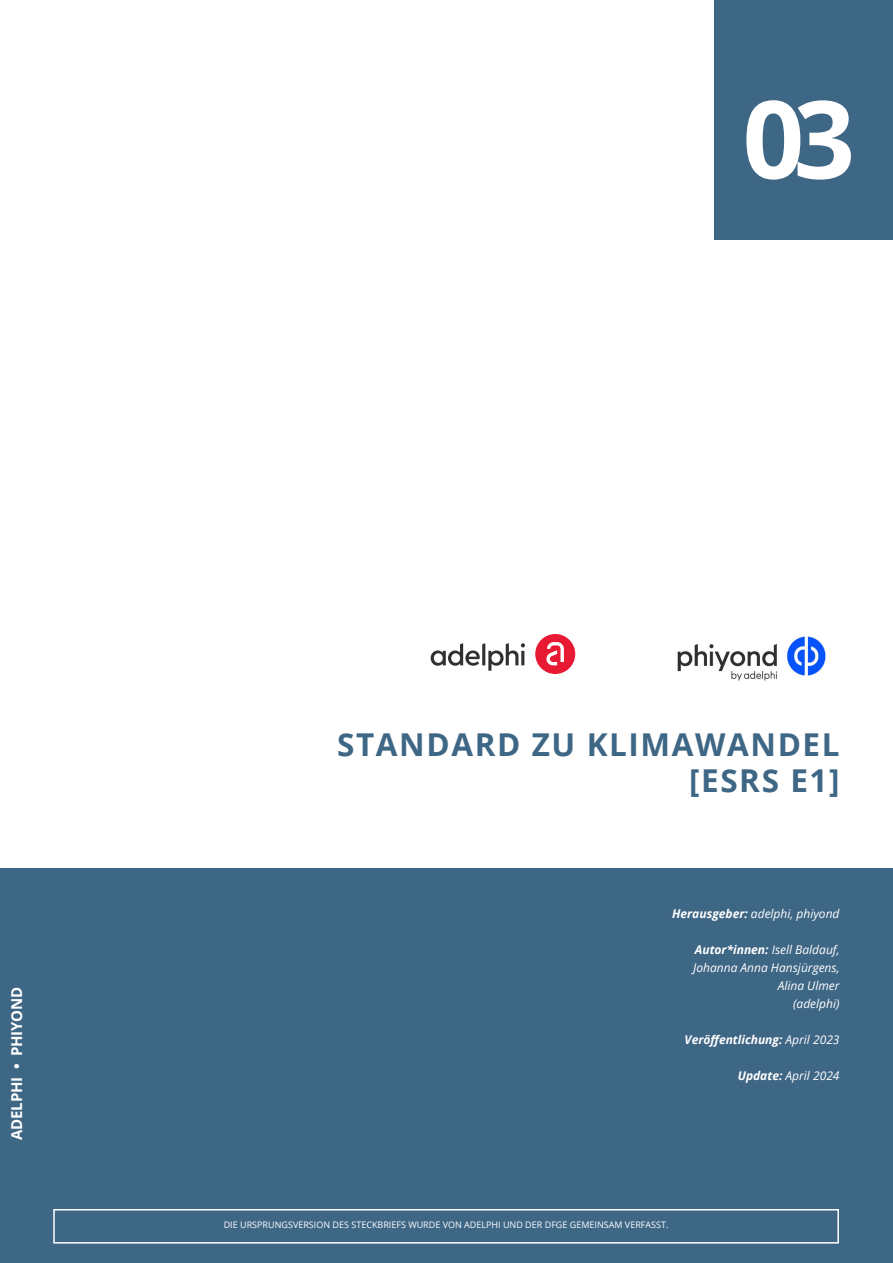
<style>
.page{position:relative;width:893px;height:1263px;background:#fff}
.page>*{position:absolute;margin:0;border:0;box-sizing:border-box;transform-origin:0 0}
.Große_Zahl{font:700 108px "Open Sans";color:#fff}
.Überschrift_Steckbrief_Frontseite{font:700 31.5px "Open Sans";letter-spacing:.05em;color:#3e6685}
.Überschrift_Seite{font:700 15px "Open Sans";letter-spacing:-.01em;color:#fff}
.Überschrift_Autoren__etc{font:italic 12px "Open Sans";color:#fff}
.Überschrift_Autoren__etc-2{font:italic 700 12px "Open Sans";color:#fff}
.Titel_oben_klein_links{font:9px "Open Sans";color:#fff}
.s1{font-weight:700}
.s2{font-weight:400}
</style>
<div class="page">
<div style="left:0;top:868px;width:893px;height:395px;background:#3e6685"></div>
<div style="left:714px;top:0;width:179px;height:239px;background:#3e6685"></div>
<img style="left:677px;top:636px;width:149px;height:45px">
<svg style="left:431px;top:643px;width:94px;height:28px"></svg>
<svg style="left:535px;top:634px;width:40px;height:40px"></svg>
<div style="left:53px;top:1209px;width:786px;height:34px;border:2px solid #fff"></div>
<p class="Große_Zahl" style="left:742px;top:63px;width:114px">03</p>
<p class="Überschrift_Seite" style="left:6px;top:1140px;width:155px;rotate:-90deg">ADELPHI • PHIYOND</p>
<p class="Überschrift_Steckbrief_Frontseite" style="left:337px;top:722px;width:504px">STANDARD ZU KLIMAWANDEL</p>
<p class="Überschrift_Steckbrief_Frontseite" style="left:689px;top:758px;width:152px">[ESRS E1]</p>
<p class="Überschrift_Autoren__etc" style="left:672px;top:905px;width:169px"><span class="s1">Herausgeber:</span> adelphi, phiyond</p>
<p class="Überschrift_Autoren__etc" style="left:695px;top:941px;width:146px"><span class="s1">Autor*innen:</span> Isell Baldauf,</p>
<p class="Überschrift_Autoren__etc" style="left:693px;top:959px;width:148px">Johanna Anna Hansjürgens,</p>
<p class="Überschrift_Autoren__etc" style="left:778px;top:977px;width:63px">Alina Ulmer</p>
<p class="Überschrift_Autoren__etc" style="left:793px;top:995px;width:48px">(adelphi)</p>
<p class="Überschrift_Autoren__etc-2" style="left:685px;top:1031px;width:156px">Veröffentlichung: <span class="s2">April 2023</span></p>
<p class="Überschrift_Autoren__etc" style="left:738px;top:1067px;width:103px"><span class="s1">Update:</span> April 2024</p>
<p class="Titel_oben_klein_links" style="left:224px;top:1218px;width:446px">DIE URSPRUNGSVERSION DES STECKBRIEFS WURDE VON ADELPHI UND DER DFGE GEMEINSAM VERFASST.</p>
</div>
